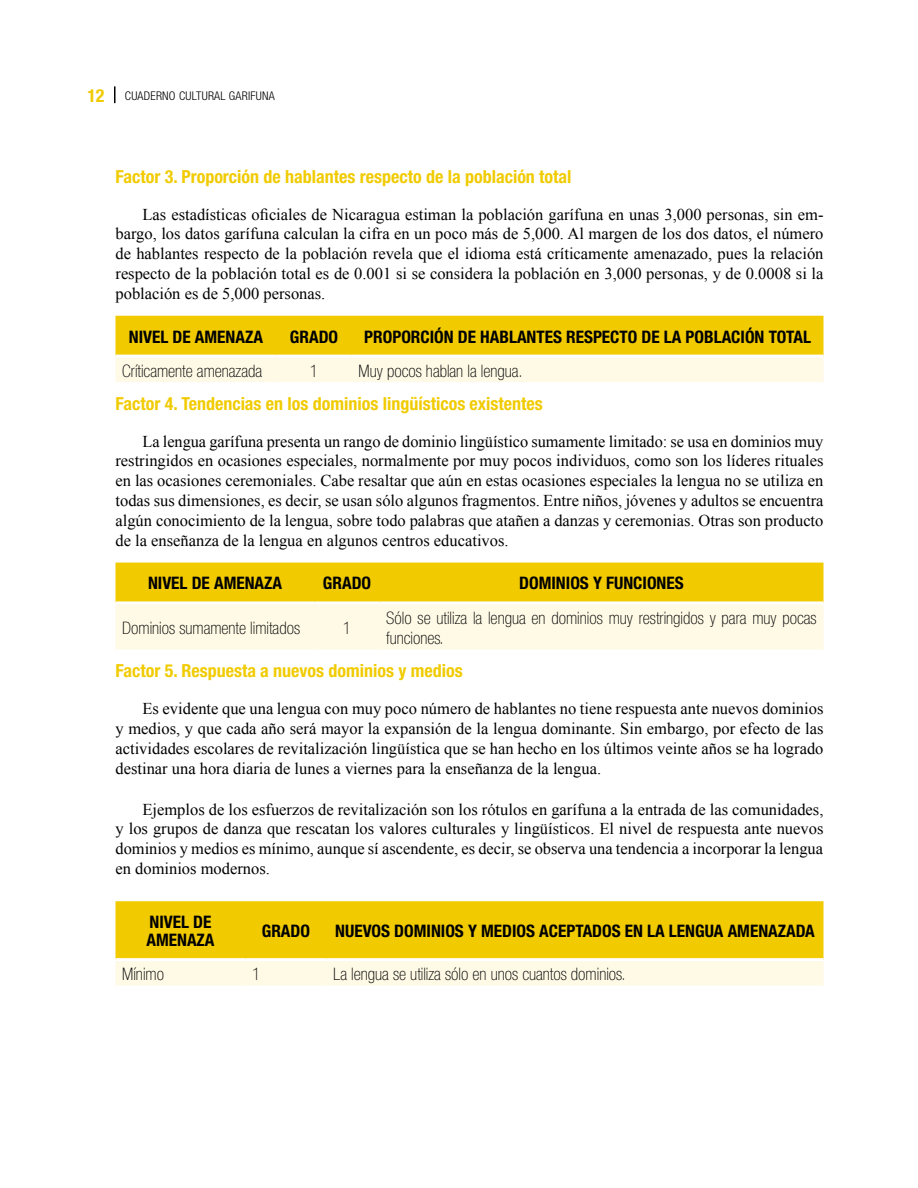
<style>
.page{position:relative;width:918px;height:1188px;background:#fff}
.page>*{position:absolute;margin:0;border:0;box-sizing:border-box;transform-origin:0 0}
.t1{font:700 condensed 18px "Helvetica Neue";color:#f1cb00}
.t2{font:100 condensed 17.25px/20.7px "Helvetica Neue";color:#000}
.t3{font:700 condensed 17.25px/18px "Helvetica Neue";color:#000}
.t4{font:16.5px/19.8px "Times New Roman";color:#000;text-align:justify}
.t5{font:300 condensed 12px "Helvetica Neue";letter-spacing:.02em;color:#000}
.s1{font-weight:700;font-size:18px;color:#f1cb00}
</style>
<div class="page">
<svg style="left:114px;top:86px;width:2px;height:17px"></svg>
<svg style="left:116px;top:316px;width:708px;height:66px;background:#f6dd59"></svg>
<hr style="left:116px;top:355px;width:160px;height:3px;background:#fff">
<hr style="left:276px;top:355px;width:76px;height:3px;background:#fff">
<hr style="left:352px;top:355px;width:471px;height:3px;background:#fff">
<svg style="left:116px;top:563px;width:708px;height:87px;background:#f8e47e"></svg>
<hr style="left:116px;top:601px;width:199px;height:3px;background:#fff">
<hr style="left:315px;top:601px;width:65px;height:3px;background:#fff">
<hr style="left:380px;top:601px;width:443px;height:3px;background:#fff">
<svg style="left:116px;top:901px;width:708px;height:85px;background:#f4d947"></svg>
<hr style="left:116px;top:958px;width:130px;height:3px;background:#fff">
<hr style="left:246px;top:958px;width:80px;height:3px;background:#fff">
<hr style="left:326px;top:958px;width:498px;height:3px;background:#fff">
<p class="t5" style="left:87px;top:89px;width:189px"><span class="s1">12</span> CUADERNO CULTURAL GARIFUNA</p>
<p class="t1" style="left:116px;top:165px;width:458px">FACTOR 3. PROPORCIÓN DE HABLANTES RESPECTO DE LA POBLACIÓN TOTAL</p>
<p class="t4" style="left:116px;top:204px;width:710px;text-indent:27px">Las estadísticas oficiales de Nicaragua estiman la población garífuna en unas 3,000 personas, sin em&shy;bargo, los datos garífuna calculan la cifra en un poco más de 5,000. Al margen de los dos datos, el número de hablantes respecto de la población revela que el idioma está críticamente amenazado, pues la relación respecto de la población total es de 0.001 si se considera la población en 3,000 personas, y de 0.0008 si la población es de 5,000 personas.</p>
<p class="t3" style="left:129px;top:327px;width:78px">NIVEL DE AMENA</p>
<p class="t3" style="left:245px;top:327px;width:18px">ZA</p>
<p class="t3" style="left:290px;top:327px;width:20px">GRADO</p>
<p class="t3" style="left:364px;top:327px;width:19px">PROPORCI</p>
<p class="t3" style="left:434px;top:327px;width:56px">ÓNDE HABLANTES</p>
<p class="t3" style="left:566px;top:327px;width:10px">RESPECTO</p>
<p class="t3" style="left:642px;top:327px;width:54px">DELAPOBLACI</p>
<p class="t3" style="left:745px;top:327px;width:34px">ÓN TOTAL</p>
<p class="t2" style="left:122px;top:360px;width:141px">Críticamente amenazada</p>
<p class="t2" style="left:310px;top:360px;width:10px">1</p>
<p class="t2" style="left:359px;top:360px;width:166px">Muy pocos hablan la lengua.</p>
<p class="t1" style="left:116px;top:392px;width:429px">FACTOR 4. TENDENCIAS EN LOS DOMINIOS LINGÜÍSTICOS EXISTENTES</p>
<p class="t4" style="left:116px;top:431px;width:709px;text-indent:27px">La lengua garífuna presenta un rango de dominio lingüístico sumamente limitado: se usa en dominios muy restringidos en ocasiones especiales, normalmente por muy pocos individuos, como son los líderes rituales en las ocasiones ceremoniales. Cabe resaltar que aún en estas ocasiones especiales la lengua no se utiliza en todas sus dimensiones, es decir, se usan sólo algunos fragmentos. Entre niños, jóvenes y adultos se encuentra algún conocimiento de la lengua, sobre todo palabras que atañen a danzas y ceremonias. Otras son producto de la enseñanza de la lengua en algunos centros educativos.</p>
<p class="t3" style="left:148px;top:574px;width:78px">NIVEL DE AMENA</p>
<p class="t3" style="left:264px;top:574px;width:18px">ZA</p>
<p class="t3" style="left:323px;top:574px;width:20px">GRADO</p>
<p class="t3" style="left:519px;top:574px;width:20px">DOMINIOS</p>
<p class="t3" style="left:593px;top:574px;width:23px">Y FUNCIONES</p>
<p class="t2" style="left:122px;top:617px;width:179px">Dominios sumamente limitados</p>
<p class="t2" style="left:343px;top:617px;width:10px">1</p>
<p class="t2" style="left:386px;top:607px;width:432px">Sólo se utiliza la lengua en dominios muy restringidos y para muy pocas funciones.</p>
<p class="t1" style="left:116px;top:660px;width:349px">FACTOR 5. RESPUESTA A NUEVOS DOMINIOS Y MEDIOS</p>
<p class="t4" style="left:116px;top:698px;width:710px;text-indent:27px">Es evidente que una lengua con muy poco número de hablantes no tiene respuesta ante nuevos dominios y medios, y que cada año será mayor la expansión de la lengua dominante. Sin embargo, por efecto de las actividades escolares de revitalización lingüística que se han hecho en los últimos veinte años se ha logrado destinar una hora diaria de lunes a viernes para la enseñanza de la lengua.</p>
<p class="t4" style="left:116px;top:799px;width:709px;text-indent:27px">Ejemplos de los esfuerzos de revitalización son los rótulos en garífuna a la entrada de las comunidades, y los grupos de danza que rescatan los valores culturales y lingüísticos. El nivel de respuesta ante nuevos dominios y medios es mínimo, aunque sí ascendente, es decir, se observa una tendencia a incorporar la lengua en dominios modernos.</p>
<p class="t3" style="left:147px;top:913px;width:57px">NIVEL DE<br>AMENA</p>
<p class="t3" style="left:197px;top:931px;width:18px">ZA</p>
<p class="t3" style="left:262px;top:922px;width:20px">GRADO</p>
<p class="t3" style="left:335px;top:922px;width:69px">NUEVOS DOMINIOS</p>
<p class="t3" style="left:468px;top:922px;width:23px">Y MEDIOS</p>
<p class="t3" style="left:539px;top:922px;width:11px">ACEPTADOS</p>
<p class="t3" style="left:625px;top:922px;width:55px">ENLALENGUA</p>
<p class="t3" style="left:728px;top:922px;width:12px">AMENA</p>
<p class="t3" style="left:778px;top:922px;width:19px">ZADA</p>
<p class="t2" style="left:122px;top:964px;width:43px">Mínimo</p>
<p class="t2" style="left:252px;top:964px;width:10px">1</p>
<p class="t2" style="left:333px;top:964px;width:294px">La lengua se utiliza sólo en unos cuantos dominios.</p>
</div>
